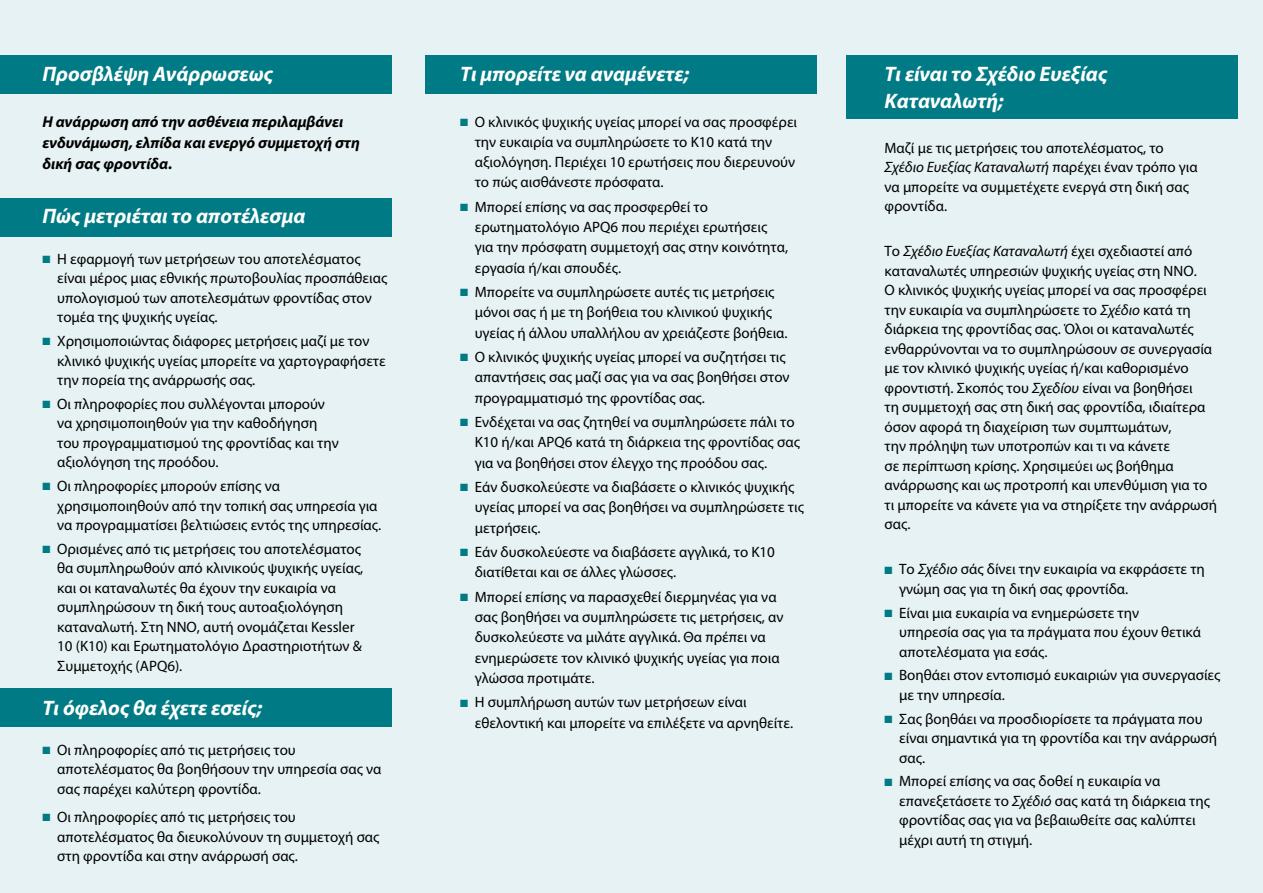
<style>
.page{position:relative;width:1263px;height:893px;background:#e6f2f3}
.page>*{position:absolute;margin:0;border:0;box-sizing:border-box;transform-origin:0 0}
.t1{font:italic 700 21px/27px "Myriad Pro";color:#fff}
.t2{font:italic 700 15.75px/21px "Myriad Pro";color:#000}
.t3{font:15px/19.5px "Myriad Pro";color:#000}
.s1{color:#007b85}
.s2{font-style:italic}
</style>
<div class="page">
<div style="left:0;top:55px;width:391px;height:39px;background:#007b85"></div>
<div style="left:425px;top:55px;width:391px;height:39px;background:#007b85"></div>
<div style="left:846px;top:55px;width:391px;height:64px;background:#007b85"></div>
<div style="left:0;top:198px;width:391px;height:38px;background:#007b85"></div>
<div style="left:0;top:689px;width:391px;height:38px;background:#007b85"></div>
<h1 class="t1" style="left:43px;top:60px;width:232px">Προσβλέψη Aνάρρωσεως</h1>
<p class="t2" style="left:43px;top:111px;width:319px">Η ανάρρωση από την ασθένεια περιλαμβάνει ενδυνάμωση, ελπίδα και ενεργό συμμετοχή στη δική σας φροντίδα.</p>
<h1 class="t1" style="left:43px;top:202px;width:265px">Πώς μετριέται το αποτέλεσμα</h1>
<p class="t3" style="left:57px;top:249px;width:332px;text-indent:-15px"><span class="s1">■</span> Η εφαρμογή των μετρήσεων του αποτελέσματος είναι μέρος μιας εθνικής πρωτοβουλίας προσπάθειας υπολογισμού των αποτελεσμάτων φροντίδας στον τομέα της ψυχικής υγείας.</p>
<p class="t3" style="left:57px;top:331px;width:330px;text-indent:-15px"><span class="s1">■</span> Χρησιμοποιώντας διάφορες μετρήσεις μαζί με τον κλινικό ψυχικής υγείας μπορείτε να χαρτογραφήσετε την πορεία της ανάρρωσής σας.</p>
<p class="t3" style="left:57px;top:394px;width:283px;text-indent:-15px"><span class="s1">■</span> Οι πληροφορίες που συλλέγονται μπορούν να χρησιμοποιηθούν για την καθοδήγηση του προγραμματισμού της φροντίδας και την αξιολόγηση της προόδου.</p>
<p class="t3" style="left:57px;top:476px;width:325px;text-indent:-15px"><span class="s1">■</span> Οι πληροφορίες μπορούν επίσης να χρησιμοποιηθούν από την τοπική σας υπηρεσία για να προγραμματίσει βελτιώσεις εντός της υπηρεσίας.</p>
<p class="t3" style="left:57px;top:539px;width:308px;text-indent:-15px"><span class="s1">■</span> Ορισμένες από τις μετρήσεις του αποτελέσματος θα συμπληρωθούν από κλινικούς ψυχικής υγείας, και οι καταναλωτές θα έχουν την ευκαιρία να συμπληρώσουν τη δική τους αυτοαξιολόγηση καταναλωτή. Στη ΝΝΟ, αυτή ονομάζεται Kessler 10 (K10) και Ερωτηματολόγιο Δραστηριοτήτων &amp; Συμμετοχής (APQ6).</p>
<h1 class="t1" style="left:43px;top:693px;width:221px">Τι όφελος θα έχετε εσείς;</h1>
<p class="t3" style="left:57px;top:740px;width:326px;text-indent:-15px"><span class="s1">■</span> Οι πληροφορίες από τις μετρήσεις του αποτελέσματος θα βοηθήσουν την υπηρεσία σας να σας παρέχει καλύτερη φροντίδα.</p>
<p class="t3" style="left:57px;top:807px;width:324px;text-indent:-15px"><span class="s1">■</span> Οι πληροφορίες από τις μετρήσεις του αποτελέσματος θα διευκολύνουν τη συμμετοχή σας στη φροντίδα και στην ανάρρωσή σας.</p>
<h1 class="t1" style="left:460px;top:60px;width:231px">Τι μπορείτε να αναμένετε;</h1>
<p class="t3" style="left:475px;top:111px;width:324px;line-height:20.2px;text-indent:-15px"><span class="s1">■</span> Ο κλινικός ψυχικής υγείας μπορεί να σας προσφέρει την ευκαιρία να συμπληρώσετε το Κ10 κατά την αξιολόγηση. Περιέχει 10 ερωτήσεις που διερευνούν το πώς αισθάνεστε πρόσφατα.</p>
<p class="t3" style="left:475px;top:196px;width:315px;line-height:20.2px;text-indent:-15px"><span class="s1">■</span> Μπορεί επίσης να σας προσφερθεί το ερωτηματολόγιο APQ6 που περιέχει ερωτήσεις για την πρόσφατη συμμετοχή σας στην κοινότητα, εργασία ή/και σπουδές.</p>
<p class="t3" style="left:475px;top:282px;width:314px;line-height:20.2px;text-indent:-15px"><span class="s1">■</span> Μπορείτε να συμπληρώσετε αυτές τις μετρήσεις μόνοι σας ή με τη βοήθεια του κλινικού ψυχικής υγείας ή άλλου υπαλλήλου αν χρειάζεστε βοήθεια.</p>
<p class="t3" style="left:475px;top:347px;width:316px;line-height:20.2px;text-indent:-15px"><span class="s1">■</span> Ο κλινικός ψυχικής υγείας μπορεί να συζητήσει τις απαντήσεις σας μαζί σας για να σας βοηθήσει στον προγραμματισμό της φροντίδας σας.</p>
<p class="t3" style="left:475px;top:412px;width:327px;line-height:20.2px;text-indent:-15px"><span class="s1">■</span> Ενδέχεται να σας ζητηθεί να συμπληρώσετε πάλι το<br>Κ10 ή/και APQ6 κατά τη διάρκεια της φροντίδας σας για να βοηθήσει στον έλεγχο της προόδου σας.</p>
<p class="t3" style="left:475px;top:477px;width:331px;line-height:20.2px;text-indent:-15px"><span class="s1">■</span> Εάν δυσκολεύεστε να διαβάσετε ο κλινικός ψυχικής υγείας μπορεί να σας βοηθήσει να συμπληρώσετε τις μετρήσεις.</p>
<p class="t3" style="left:475px;top:542px;width:302px;line-height:20.2px;text-indent:-15px"><span class="s1">■</span> Εάν δυσκολεύεστε να διαβάσετε αγγλικά, το K10 διατίθεται και σε άλλες γλώσσες.</p>
<p class="t3" style="left:475px;top:586px;width:310px;line-height:20.2px;text-indent:-15px"><span class="s1">■</span> Μπορεί επίσης να παρασχεθεί διερμηνέας για να σας βοηθήσει να συμπληρώσετε τις μετρήσεις, αν δυσκολεύεστε να μιλάτε αγγλικά. Θα πρέπει να ενημερώσετε τον κλινικό ψυχικής υγείας για ποια γλώσσα προτιμάτε.</p>
<p class="t3" style="left:475px;top:692px;width:320px;line-height:20.2px;text-indent:-15px"><span class="s1">■</span> Η συμπλήρωση αυτών των μετρήσεων είναι εθελοντική και μπορείτε να επιλέξετε να αρνηθείτε.</p>
<h1 class="t1" style="left:884px;top:60px;width:224px">Τι είναι το Σχέδιο Ευεξίας<br>Καταναλωτή;</h1>
<p class="t3" style="left:884px;top:138px;width:315px">Μαζί με τις μετρήσεις του αποτελέσματος, το <span class="s2">Σχέδιο Ευεξίας Καταναλωτή</span> παρέχει έναν τρόπο για να μπορείτε να συμμετέχετε ενεργά στη δική σας φροντίδα.</p>
<p class="t3" style="left:884px;top:241px;width:334px">Το <span class="s2">Σχέδιο Ευεξίας Καταναλωτή</span> έχει σχεδιαστεί από καταναλωτές υπηρεσιών ψυχικής υγείας στη ΝΝΟ.<br>Ο κλινικός ψυχικής υγείας μπορεί να σας προσφέρει την ευκαιρία να συμπληρώσετε το <span class="s2">Σχέδιο</span> κατά τη διάρκεια της φροντίδας σας. Όλοι οι καταναλωτές ενθαρρύνονται να το συμπληρώσουν σε συνεργασία με τον κλινικό ψυχικής υγείας ή/και καθορισμένο φροντιστή. Σκοπός του <span class="s2">Σχεδίου</span> είναι να βοηθήσει<br>τη συμμετοχή σας στη δική σας φροντίδα, ιδιαίτερα όσον αφορά τη διαχείριση των συμπτωμάτων,<br>την πρόληψη των υποτροπών και τι να κάνετε<br>σε περίπτωση κρίσης. Χρησιμεύει ως βοήθημα ανάρρωσης και ως προτροπή και υπενθύμιση για το τι μπορείτε να κάνετε για να στηρίξετε την ανάρρωσή σας.</p>
<p class="t3" style="left:899px;top:559px;width:307px;text-indent:-15px"><span class="s1">■</span> Το <span class="s2">Σχέδιο</span> σάς δίνει την ευκαιρία να εκφράσετε τη γνώμη σας για τη δική σας φροντίδα.</p>
<p class="t3" style="left:899px;top:603px;width:304px;text-indent:-15px"><span class="s1">■</span> Είναι μια ευκαιρία να ενημερώσετε την υπηρεσία σας για τα πράγματα που έχουν θετικά αποτελέσματα για εσάς.</p>
<p class="t3" style="left:899px;top:665px;width:323px;text-indent:-15px"><span class="s1">■</span> Βοηθάει στον εντοπισμό ευκαιριών για συνεργασίες με την υπηρεσία.</p>
<p class="t3" style="left:899px;top:709px;width:319px;text-indent:-15px"><span class="s1">■</span> Σας βοηθάει να προσδιορίσετε τα πράγματα που είναι σημαντικά για τη φροντίδα και την ανάρρωσή σας.</p>
<p class="t3" style="left:899px;top:771px;width:312px;text-indent:-15px"><span class="s1">■</span> Μπορεί επίσης να σας δοθεί η ευκαιρία να επανεξετάσετε το <span class="s2">Σχέδιό</span> σας κατά τη διάρκεια της φροντίδας σας για να βεβαιωθείτε σας καλύπτει μέχρι αυτή τη στιγμή.</p>
</div>
